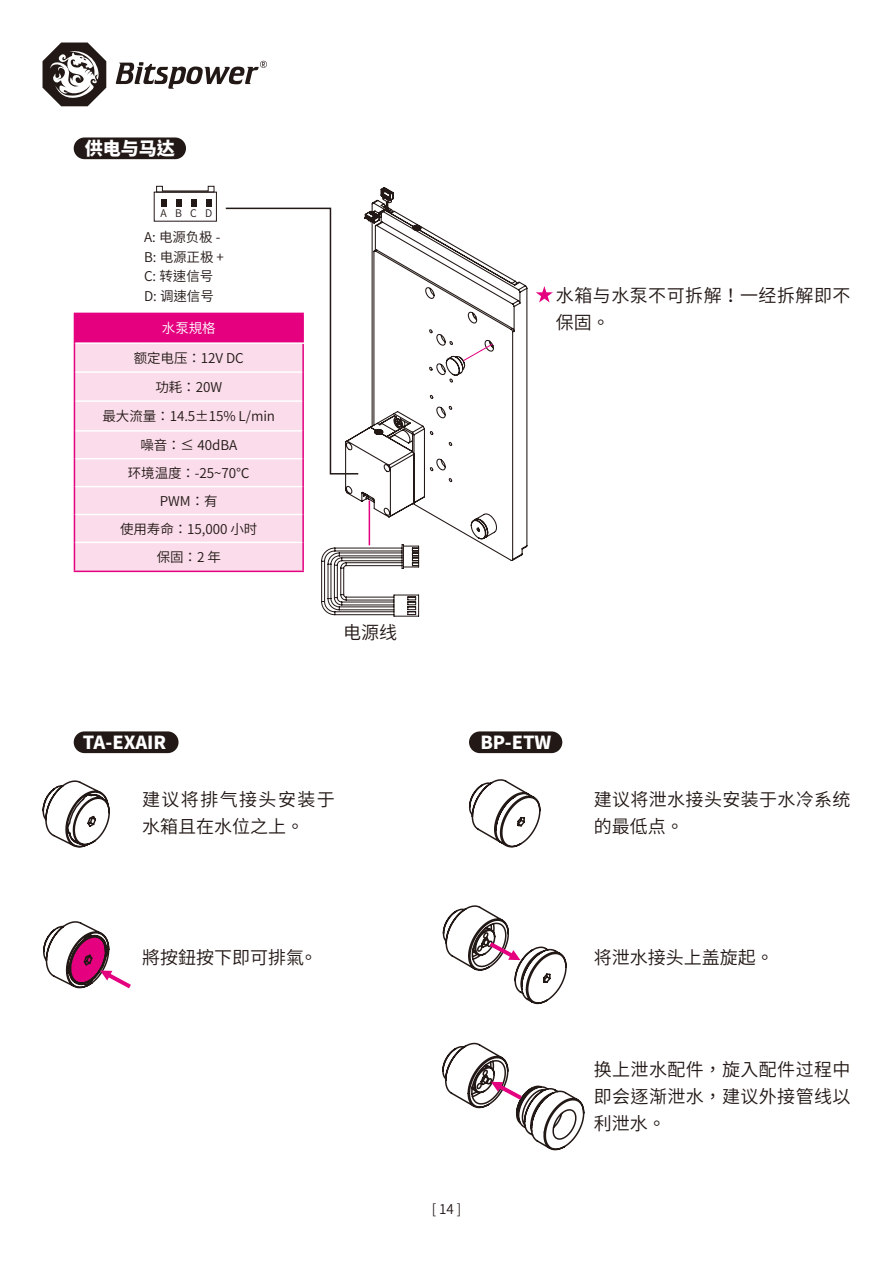
<style>
.page{position:relative;width:893px;height:1263px;background:#fff}
.page>*{position:absolute;margin:0;border:0;box-sizing:border-box;transform-origin:0 0}
.t1{font:600 18px/27px "Noto Sans CJ Ktc";letter-spacing:.02em;color:#221815}
.t2{font:600 18px "Noto Sans CJ Ktc";color:#221815}
.t3{font:900 18px "Noto Sans CJ Ktc";color:#fff}
.t4{font:600 18px/27px "Noto Sans CJ Ktc";letter-spacing:.08em;color:#221815}
.t5{font:600 13.5px/28.5px "Noto Sans CJ Ktc";letter-spacing:-.005em;color:#221815;text-align:center}
.t6{font:600 13.5px "Noto Sans CJ Ktc";color:#fff}
.t7{font:600 10.5px "Noto Sans CJ Ktc";color:#221815}
</style>
<div class="page">
<svg style="left:43px;top:43px;width:63px;height:63px"></svg>
<svg style="left:116px;top:61px;width:151px;height:28px"></svg>
<svg style="left:224px;top:207px;width:120px;height:268px"></svg>
<div style="left:74px;top:137px;width:112px;height:22px;background:#221815;border-radius:11px"></div>
<svg style="left:536px;top:286px;width:17px;height:16px"></svg>
<svg style="left:344px;top:187px;width:184px;height:375px"></svg>
<svg style="left:463px;top:340px;width:31px;height:21px"></svg>
<div style="left:74px;top:313px;width:229px;height:30px;background:#e4007f"></div>
<div style="left:75px;top:344px;width:227px;height:227px;background:#fadcea"></div>
<hr style="left:75px;top:371px;width:227px;height:2px;background:#fff">
<hr style="left:75px;top:400px;width:227px;height:2px;background:#fff">
<hr style="left:75px;top:430px;width:227px;height:2px;background:#fff">
<hr style="left:75px;top:458px;width:227px;height:1px;background:#fff">
<hr style="left:75px;top:486px;width:227px;height:1px;background:#fff">
<hr style="left:75px;top:514px;width:227px;height:1px;background:#fff">
<hr style="left:75px;top:542px;width:227px;height:1px;background:#fff">
<hr style="left:75px;top:342px;width:229px;height:2px;background:#fff">
<hr style="left:74px;top:313px;width:230px;height:1px;background:#e4007f">
<hr style="left:302px;top:344px;width:2px;height:28px;background:#e4007f">
<svg style="left:74px;top:343px;width:1px;height:58px"></svg>
<hr style="left:302px;top:372px;width:2px;height:29px;background:#e4007f">
<hr style="left:74px;top:401px;width:1px;height:30px;background:#e4007f">
<hr style="left:302px;top:401px;width:2px;height:30px;background:#e4007f">
<hr style="left:302px;top:431px;width:2px;height:28px;background:#e4007f">
<hr style="left:302px;top:459px;width:2px;height:28px;background:#e4007f">
<hr style="left:302px;top:487px;width:2px;height:27px;background:#e4007f">
<hr style="left:302px;top:514px;width:2px;height:28px;background:#e4007f">
<svg style="left:74px;top:431px;width:1px;height:140px"></svg>
<hr style="left:302px;top:542px;width:2px;height:29px;background:#e4007f">
<hr style="left:74px;top:571px;width:230px;height:1px;background:#e4007f">
<hr style="left:302px;top:314px;width:2px;height:28px;background:#e4007f">
<svg style="left:156px;top:186px;width:59px;height:7px"></svg>
<div style="left:161px;top:199px;width:6px;height:7px;background:#221815"></div>
<div style="left:176px;top:199px;width:6px;height:7px;background:#221815"></div>
<div style="left:191px;top:199px;width:6px;height:7px;background:#221815"></div>
<div style="left:206px;top:199px;width:6px;height:7px;background:#221815"></div>
<svg style="left:321px;top:544px;width:98px;height:73px"></svg>
<hr style="left:369px;top:500px;width:1px;height:45px;background:#e4007f">
<div style="left:469px;top:731px;width:93px;height:22px;background:#221815;border-radius:11px"></div>
<div style="left:74px;top:731px;width:105px;height:22px;background:#221815;border-radius:11px"></div>
<svg style="left:42px;top:780px;width:68px;height:68px"></svg>
<svg style="left:43px;top:921px;width:88px;height:68px"></svg>
<svg style="left:468px;top:779px;width:73px;height:69px"></svg>
<svg style="left:442px;top:905px;width:125px;height:100px"></svg>
<svg style="left:442px;top:1042px;width:143px;height:109px"></svg>
<h1 class="t3" style="left:85px;top:138px;width:92px">供电与马达</h1>
<p class="t7" style="left:175px;top:208px;width:38px">BCD</p>
<p class="t7" style="left:161px;top:208px;width:8px">A</p>
<p class="t5" style="left:144px;top:228px;width:81px;line-height:19.5px;text-align:left">A: 电源负极 -<br>B: 电源正极 +<br>C: 转速信号<br>D: 调速信号</p>
<p class="t6" style="left:162px;top:321px;width:55px">水泵規格</p>
<p class="t5" style="left:103px;top:344px;width:174px">额定电压：12V DC<br>功耗：20W<br>最大流量：14.5±15% L/min噪音：≤ 40dBA<br>环境温度：-25~70℃<br>PWM：有<br>使用寿命：15,000 小时<br>保固：2 年</p>
<h1 class="t1" style="left:343px;top:619px;width:56px">电源线</h1>
<h1 class="t1" style="left:556px;top:282px;width:296px">水箱与水泵不可拆解！一经拆解即不保固。</h1>
<h1 class="t3" style="left:83px;top:732px;width:85px">TA-EXAIR</h1>
<h1 class="t3" style="left:480px;top:732px;width:72px">BP-ETW</h1>
<h1 class="t4" style="left:142px;top:786px;width:194px">建议将排气接头安装于水箱且在水位之上。</h1>
<h1 class="t1" style="left:594px;top:786px;width:258px">建议将泄水接头安装于水冷系统的最低点。</h1>
<h1 class="t2" style="left:142px;top:947px;width:177px">將按鈕按下即可排氣。</h1>
<p class="t5" style="left:432px;top:1195px;width:31px">[ 14 ]</p>
<h1 class="t2" style="left:594px;top:947px;width:181px">将泄水接头上盖旋起。</h1>
<h1 class="t1" style="left:594px;top:1057px;width:258px;text-align:justify">换上泄水配件，旋入配件过程中即会逐渐泄水，建议外接管线以利泄水。</h1>
</div>
